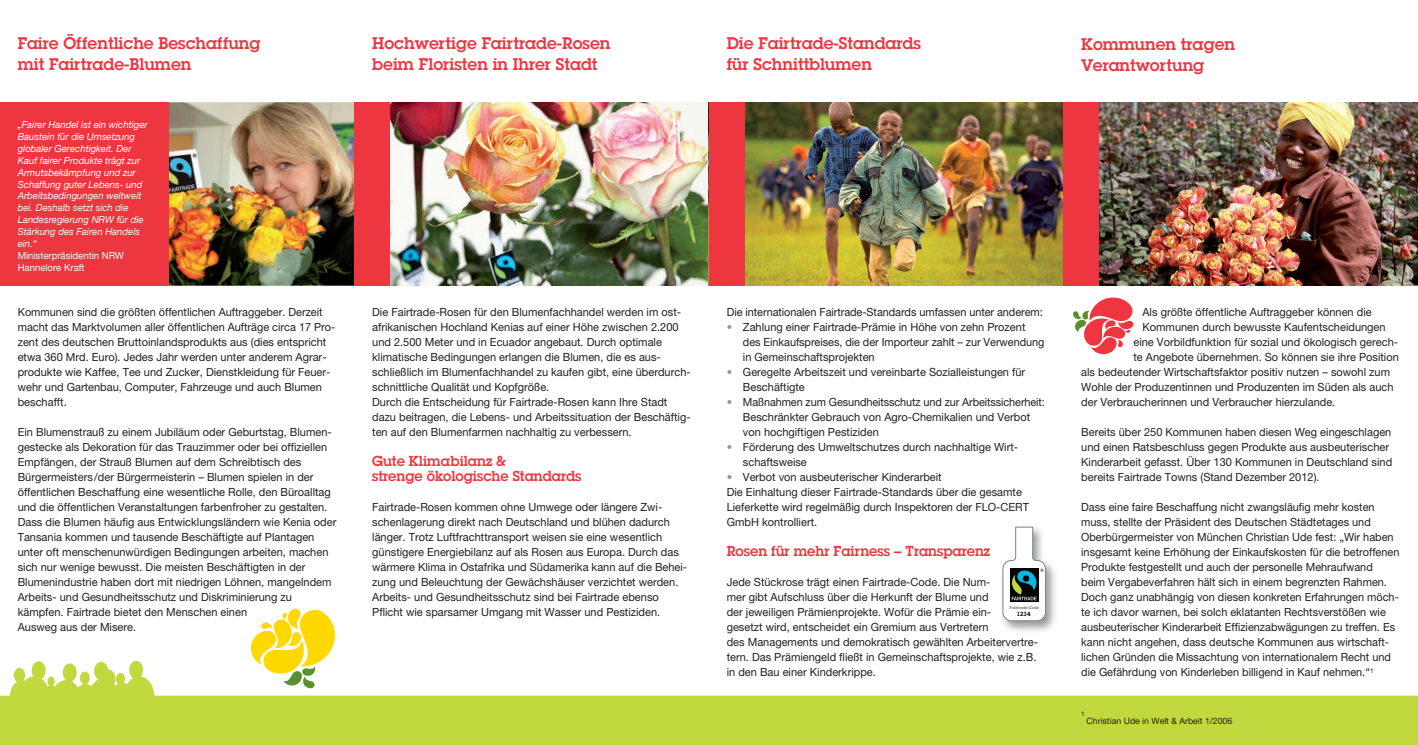
<style>
.page{position:relative;width:1418px;height:745px;background:#fff}
.page>*{position:absolute;margin:0;border:0;box-sizing:border-box;transform-origin:0 0}
.t1{font:600 17.5px/21px "Lubalin Graph";color:#ee3640}
.t2{font:600 15px/15px "Lubalin Graph";color:#ee3640}
.t3{font:11.25px/15px "Helvetica Neue";color:#231f20}
.t4{font:italic 9.75px/11.9px "Helvetica Neue";color:#fff}
.t5{font:9.75px/11.9px "Helvetica Neue";color:#fff}
.t6{font:8.75px "Helvetica Neue";color:#231f20}
.t7{font:6.5px "Helvetica Neue";color:#231f20}
.t8{font:600 6.25px "Lubalin Graph";color:#000}
.t9{font:600 4.25px "Lubalin Graph";color:#6c6d70}
.s1{color:#939598}
</style>
<div class="page">
<svg style="left:0;top:660px;width:1417px;height:84px;fill:#c2d83f"></svg>
<img style="left:168px;top:102px;width:186px;height:183px">
<img style="left:390px;top:102px;width:319px;height:183px">
<img style="left:744px;top:102px;width:319px;height:183px">
<img style="left:1098px;top:102px;width:319px;height:183px">
<img style="left:1003px;top:562px;width:52px;height:69px">
<svg style="left:1002px;top:526px;width:44px;height:95px"></svg>
<svg style="left:248px;top:608px;width:91px;height:79px"></svg>
<svg style="left:1073px;top:297px;width:60px;height:58px"></svg>
<div style="left:0;top:102px;width:168px;height:183px;background:#ee3640"></div>
<div style="left:354px;top:102px;width:36px;height:183px;background:#ee3640"></div>
<div style="left:709px;top:102px;width:35px;height:183px;background:#ee3640"></div>
<div style="left:1063px;top:102px;width:35px;height:183px;background:#ee3640"></div>
<h1 class="t1" style="left:18px;top:33px;width:244px">Faire Öffentliche Beschaffung mit Fairtrade-Blumen</h1>
<h1 class="t1" style="left:372px;top:33px;width:240px">Hochwertige Fairtrade-Rosen beim Floristen in Ihrer Stadt</h1>
<h1 class="t1" style="left:726px;top:33px;width:196px">Die Fairtrade-Standards für Schnittblumen</h1>
<h1 class="t1" style="left:1081px;top:34px;width:155px">Kommunen tragen<br>Verantwortung</h1>
<p class="t4" style="left:18px;top:118px;width:131px">„Fairer Handel ist ein wichtiger<br>Baustein für die Umsetzung globaler Gerechtigkeit. Der<br>Kauf fairer Produkte trägt zur<br>Armutsbekämpfung und zur<br>Schaffung guter Lebens- und<br>Arbeitsbedingungen weltweit bei. Deshalb setzt sich die<br>Landesregierung NRW für die<br>Stärkung des Fairen Handels ein.“</p>
<p class="t5" style="left:18px;top:249px;width:108px">Ministerpräsidentin NRW<br>Hannelore Kraft</p>
<p class="t3" style="left:18px;top:304px;width:319px">Kommunen sind die größten öffentlichen Auftraggeber. Derzeit macht das Marktvolumen aller öffentlichen Aufträge circa 17 Pro - zent des deutschen Bruttoinlandsprodukts aus (dies entspricht etwa 360 Mrd. Euro). Jedes Jahr werden unter anderem Agrar&shy;produkte wie Kaffee, Tee und Zucker, Dienstkleidung für Feuer&shy;wehr und Gartenbau, Computer, Fahrzeuge und auch Blumen beschafft.</p>
<p class="t3" style="left:18px;top:424px;width:320px">Ein Blumenstrauß zu einem Jubiläum oder Geburtstag, Blumen&shy;gestecke als Dekoration für das Trauzimmer oder bei offiziellen Empfängen, der Strauß Blumen auf dem Schreibtisch des Bürgermeisters /der Bürgermeisterin – Blumen spielen in der öffentlichen Beschaffung eine wesentliche Rolle, den Büroalltag und die öffentlichen Veranstaltungen farbenfroher zu gestalten.<br>Dass die Blumen häufig aus Entwicklungsländern wie Kenia oder Tansania kommen und tausende Beschäftigte auf Plantagen unter oft menschenunwürdigen Bedingungen arbeiten, machen sich nur wenige bewusst. Die meisten Beschäftigten in der Blumenindustrie haben dort mit niedrigen Löhnen, mangelndem Arbeits- und Gesundheitsschutz und Diskriminierung zu kämpfen. Fairtrade bietet den Menschen einen<br>Ausweg aus der Misere.</p>
<p class="t3" style="left:372px;top:304px;width:320px">Die Fairtrade-Rosen für den Blumenfachhandel werden im ost&shy;afrikanischen Hochland Kenias auf einer Höhe zwischen 2.200 und 2.500 Meter und in Ecuador angebaut. Durch optimale klimatische Bedingungen erlangen die Blumen, die es aus&shy;schließlich im Blumenfachhandel zu kaufen gibt, eine überdurch&shy;schnittliche Qualität und Kopfgröße.<br>Durch die Entscheidung für Fairtrade-Rosen kann Ihre Stadt dazu beitragen, die Lebens- und Arbeitssituation der Beschäftig&shy;ten auf den Blumenfarmen nachhaltig zu verbessern.</p>
<h2 class="t2" style="left:372px;top:453px;width:211px">Gute Klimabilanz &amp;<br>strenge ökologische Standards</h2>
<p class="t3" style="left:372px;top:499px;width:316px">Fairtrade-Rosen kommen ohne Umwege oder längere Zwi&shy;schenlagerung direkt nach Deutschland und blühen dadurch länger. Trotz Luftfrachttransport weisen sie eine wesentlich günstigere Energie bilanz auf als Rosen aus Europa. Durch das wärmere Klima in Ostafrika und Südamerika kann auf die Behei&shy;zung und Beleuchtung der Gewächshäuser verzichtet werden.<br>Arbeits- und Gesundheitsschutz sind bei Fairtrade ebenso Pflicht wie sparsamer Umgang mit Wasser und Pestiziden.</p>
<p class="t3" style="left:726px;top:304px;width:317px">Die internationalen Fairtrade-Standards umfassen unter anderem:</p>
<p class="t3" style="left:743px;top:319px;width:303px;text-indent:-16px"><span class="s1">•</span> Zahlung einer Fairtrade-Prämie in Höhe von zehn Prozent des Einkaufspreises, die der Importeur zahlt – zur Verwendung in Gemeinschaftsprojekten</p>
<p class="t3" style="left:743px;top:364px;width:284px;text-indent:-16px"><span class="s1">•</span> Geregelte Arbeitszeit und vereinbarte Sozialleistungen für<br>Beschäftigte</p>
<p class="t3" style="left:743px;top:394px;width:303px;text-indent:-16px"><span class="s1">•</span> Maßnahmen zum Gesundheitsschutz und zur Arbeitssicherheit:<br>Beschränkter Gebrauch von Agro-Chemikalien und Verbot von hochgiftigen Pestiziden</p>
<p class="t3" style="left:743px;top:439px;width:277px;text-indent:-16px"><span class="s1">•</span> Förderung des Umweltschutzes durch nachhaltige Wirt&shy;schaftsweise</p>
<p class="t3" style="left:726px;top:469px;width:304px"><span class="s1">•</span> Verbot von ausbeuterischer Kinderarbeit<br>Die Einhaltung dieser Fairtrade-Standards über die gesamte Lieferkette wird regelmäßig durch Inspektoren der FLO-CERT GmbH kontrolliert.</p>
<h2 class="t2" style="left:726px;top:543px;width:265px">Rosen für mehr Fairness – Transparenz</h2>
<p class="t3" style="left:726px;top:574px;width:313px">Jede Stückrose trägt einen Fairtrade-Code. Die Num-<br>mer gibt Aufschluss über die Herkunft der Blume und<br>der jeweiligen Prämienprojekte. Wofür die Prämie ein-<br>gesetzt wird, entscheidet ein Gremium aus Vertretern<br>des Mana gements und demokratisch gewählten Arbeitervertre&shy;tern. Das Prämiengeld fließt in Gemeinschaftsprojekte, wie z.B. in den Bau einer Kinderkrippe.</p>
<p class="t9" style="left:1009px;top:604px;width:31px">Fairtrade-Code</p>
<p class="t8" style="left:1016px;top:610px;width:15px">1234</p>
<p class="t3" style="left:1142px;top:304px;width:231px">Als größte öffentliche Auftraggeber können die</p>
<p class="t3" style="left:1142px;top:319px;width:245px">Kommunen durch bewusste Kaufentscheidungen</p>
<p class="t3" style="left:1133px;top:334px;width:266px">eine Vorbildfunktion für sozial und ökologisch gerech-</p>
<p class="t3" style="left:1133px;top:349px;width:267px">te Angebote übernehmen. So können sie ihre Position</p>
<p class="t3" style="left:1081px;top:364px;width:310px">als bedeutender Wirtschaftsfaktor positiv nutzen – sowohl zum</p>
<p class="t3" style="left:1081px;top:379px;width:314px">Wohle der Produzentinnen und Produzenten im Süden als auch</p>
<p class="t3" style="left:1081px;top:394px;width:256px">der Verbraucherinnen und Verbraucher hierzulande.</p>
<p class="t3" style="left:1081px;top:424px;width:312px">Bereits über 250 Kommunen haben diesen Weg eingeschlagen und einen Ratsbeschluss gegen Produkte aus ausbeuterischer Kinderarbeit gefasst. Über 130 Kommunen in Deutschland sind bereits Fairtrade Towns (Stand Dezember 2012).</p>
<p class="t3" style="left:1081px;top:499px;width:320px">Dass eine faire Beschaffung nicht zwangsläufig mehr kosten muss, stellte der Präsident des Deutschen Städtetages und Oberbürgermeister von München Christian Ude fest: „Wir haben insgesamt keine Erhöhung der Einkaufskosten für die betroffenen Produkte festgestellt und auch der personelle Mehraufwand beim Vergabeverfahren hält sich in einem begrenzten Rahmen.<br>Doch ganz unabhängig von diesen konkreten Erfahrungen möch&shy;te ich davor warnen, bei solch eklatanten Rechtsverstößen wie ausbeuterischer Kinderarbeit Effizienzabwägungen zu treffen. Es kann nicht angehen, dass deutsche Kommunen aus wirtschaft&shy;lichen Gründen die Missachtung von internationalem Recht und die Gefährdung von Kinderleben billigend in Kauf nehmen.“<sup>1</sup></p>
<p class="t7" style="left:1081px;top:709px;width:5px">1</p>
<p class="t6" style="left:1086px;top:715px;width:147px">Christian Ude in Welt &amp; Arbeit 1/2006</p>
</div>
